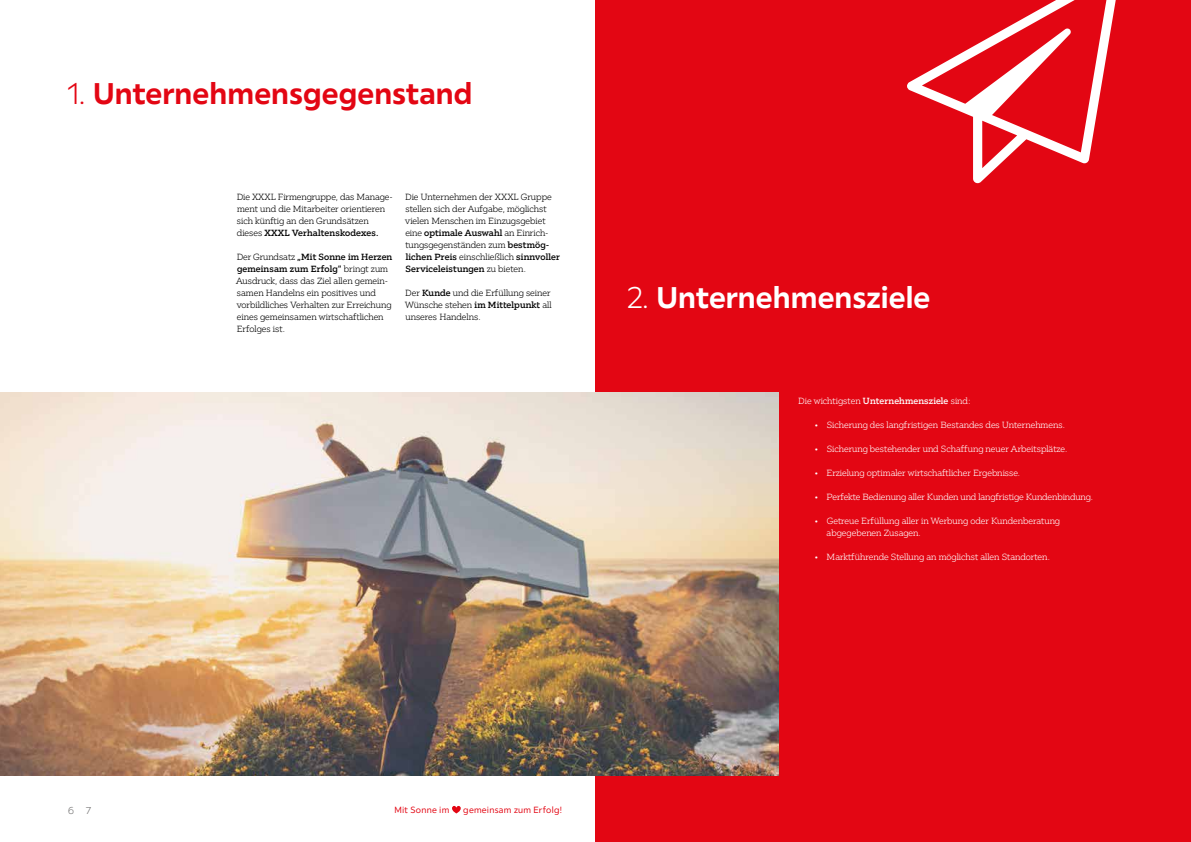
<style>
.page{position:relative;width:1191px;height:842px;background:#fff}
.page>*{position:absolute;margin:0;border:0;box-sizing:border-box;transform-origin:0 0}
.t1{font:700 30px "XXX Lutz Sans";letter-spacing:.005em;color:#e30613}
.t2{font:700 30px "XXX Lutz Sans";letter-spacing:.005em;color:#fff}
.t3{font:300 10px "XXX Lutz Sans";color:#706f6f}
.t4{font:300 9px/12px "XXX Lutz Serif";color:#000}
.t5{font:300 9px/12px "XXX Lutz Serif";color:#fff}
.t6{font:9px "XXX Lutz Sans";letter-spacing:.03em;color:#e30613}
.s1{font-weight:300}
.s2{font-weight:500}
</style>
<div class="page">
<svg style="left:452px;top:806px;width:9px;height:7px"></svg>
<div style="left:595px;top:0;width:596px;height:842px;background:#e30613"></div>
<img style="left:0;top:392px;width:779px;height:383px">
<svg style="left:907px;top:0;width:209px;height:183px"></svg>
<h1 class="t1" style="left:67px;top:74px;width:407px"><span class="s1">1.</span> Unternehmensgegenstand</h1>
<p class="t4" style="left:237px;top:191px;width:156px">Die XXXL Firmengruppe, das Manage&shy;ment und die Mitarbeiter orientieren sich künftig an den Grundsätzen dieses <span class="s2">XXXL Verhaltenskodexes.</span></p>
<p class="t4" style="left:236px;top:251px;width:158px">Der Grundsatz <span class="s2">„Mit Sonne im Herzen gemeinsam zum Erfolg“</span> bringt zum Ausdruck, dass das Ziel allen gemein&shy;samen Handelns ein positives und vorbildliches Verhalten zur Erreichung eines gemeinsamen wirtschaftlichen Erfolges ist.</p>
<p class="t4" style="left:405px;top:191px;width:156px">Die Unternehmen der XXXL Gruppe stellen sich der Aufgabe, möglichst vielen Menschen im Einzugsgebiet eine <span class="s2">optimale Auswahl</span> an Einrich&shy;tungsgegenständen zum <span class="s2">bestmög&shy;lichen Preis</span> einschließlich <span class="s2">sinnvoller Serviceleistungen</span> zu bieten.</p>
<p class="t4" style="left:405px;top:287px;width:148px;text-align:justify">Der <span class="s2">Kunde</span> und die Erfüllung seiner Wünsche stehen <span class="s2">im Mittelpunkt</span> all unseres Handelns.</p>
<h1 class="t2" style="left:627px;top:278px;width:304px"><span class="s1">2.</span> Unternehmensziele</h1>
<p class="t5" style="left:798px;top:395px;width:174px">Die wichtigsten <span class="s2">Unternehmensziele</span> sind:</p>
<p class="t5" style="left:814px;top:419px;width:252px">• Sicherung des langfristigen Bestandes des Unternehmens.</p>
<p class="t5" style="left:814px;top:443px;width:254px">• Sicherung bestehender und Schaffung neuer Arbeitsplätze.</p>
<p class="t5" style="left:814px;top:467px;width:207px">• Erzielung optimaler wirtschaftlicher Ergebnisse.</p>
<p class="t5" style="left:814px;top:491px;width:280px">• Perfekte Bedienung aller Kunden und langfristige Kundenbindung.</p>
<p class="t5" style="left:826px;top:515px;width:235px;text-indent:-12px">• Getreue Erfüllung aller in Werbung oder Kundenberatung abgegebenen Zusagen.</p>
<p class="t5" style="left:814px;top:551px;width:237px">• Marktführende Stellung an möglichst allen Standorten.</p>
<p class="t3" style="left:68px;top:804px;width:24px">6 7</p>
<p class="t6" style="left:394px;top:804px;width:56px">Mit Sonne im</p>
<p class="t6" style="left:463px;top:804px;width:101px">gemeinsam zum Erfolg!</p>
</div>
